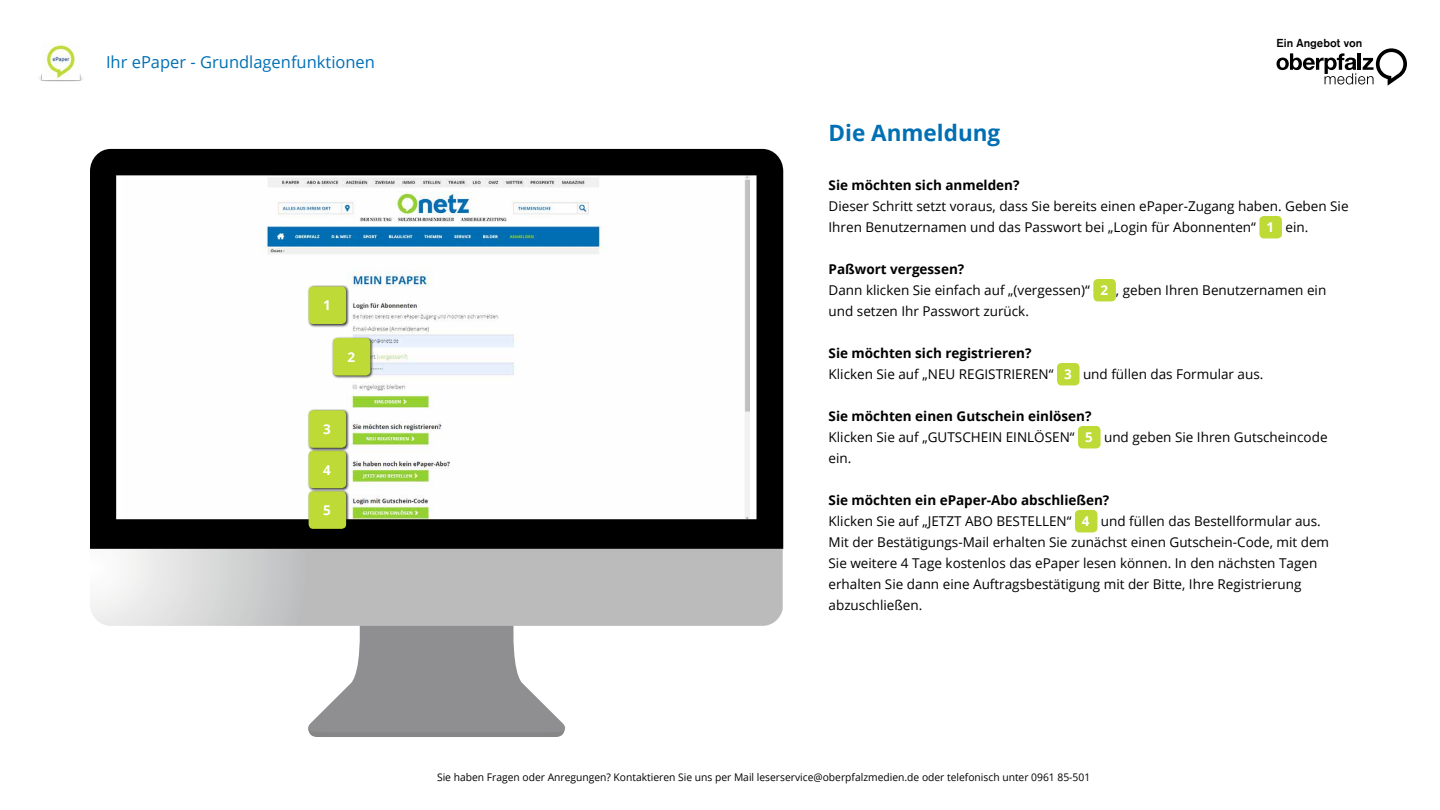
<style>
.page{position:relative;width:1440px;height:810px;background:#fff}
.page>*{position:absolute;margin:0;border:0;box-sizing:border-box;transform-origin:0 0}
.t1{font:700 22.5px "Open Sans";color:#016fb4}
.t2{font:16.5px "Open Sans";color:#016fb4}
.t3{font:13.5px/21px "Open Sans";color:#000}
.t4{font:700 13.5px "Open Sans";color:#000}
.t5{font:700 13.5px "Open Sans";color:#fff}
.t6{font:600 12.15px "Ancona";color:#000}
.t7{font:10.5px "Open Sans";color:#000}
.s1{font-weight:700;color:#fff}
.s2{font-weight:700}
</style>
<div class="page">
<svg style="left:1277px;top:48px;width:130px;height:38px"></svg>
<img style="left:39px;top:42px;width:44px;height:40px">
<div style="left:1259px;top:216px;width:23px;height:22px;background:#bdda37;border-radius:4px"></div>
<div style="left:1093px;top:279px;width:23px;height:22px;background:#bdda37;border-radius:4px"></div>
<div style="left:1057px;top:363px;width:23px;height:22px;background:#bdda37;border-radius:4px"></div>
<div style="left:1078px;top:426px;width:23px;height:22px;background:#bdda37;border-radius:4px"></div>
<div style="left:1075px;top:510px;width:22px;height:22px;background:#bdda37;border-radius:4px"></div>
<svg style="left:308px;top:626px;width:258px;height:111px"></svg>
<svg style="left:90px;top:549px;width:693px;height:77px;background:#c5c5c6"></svg>
<svg style="left:266px;top:149px;width:517px;height:400px"></svg>
<svg style="left:90px;top:149px;width:176px;height:400px"></svg>
<div style="left:331px;top:337px;width:43px;height:42px;background:#000;opacity:.8"></div>
<div style="left:333px;top:338px;width:37px;height:38px;background:#bdda37;border-radius:4px"></div>
<div style="left:307px;top:449px;width:43px;height:43px;background:#000;opacity:.8"></div>
<div style="left:309px;top:451px;width:37px;height:37px;background:#bdda37;border-radius:4px"></div>
<div style="left:307px;top:409px;width:43px;height:43px;background:#000;opacity:.8"></div>
<div style="left:309px;top:410px;width:37px;height:38px;background:#bdda37;border-radius:4px"></div>
<div style="left:307px;top:285px;width:43px;height:43px;background:#000;opacity:.8"></div>
<div style="left:309px;top:286px;width:37px;height:38px;background:#bdda37;border-radius:4px"></div>
<div style="left:307px;top:490px;width:43px;height:43px;background:#000;opacity:.8"></div>
<div style="left:309px;top:491px;width:37px;height:38px;background:#bdda37;border-radius:4px"></div>
<p class="t2" style="left:106px;top:51px;width:271px">Ihr ePaper - Grundlagenfunktionen</p>
<p class="t5" style="left:323px;top:296px;width:9px">1</p>
<p class="t5" style="left:347px;top:348px;width:9px">2</p>
<p class="t5" style="left:323px;top:420px;width:9px">3</p>
<p class="t5" style="left:323px;top:460px;width:9px">4</p>
<p class="t5" style="left:323px;top:501px;width:9px">5</p>
<p class="t6" style="left:1277px;top:36px;width:87px">Ein Angebot von</p>
<h1 class="t1" style="left:829px;top:117px;width:173px">Die Anmeldung</h1>
<p class="t4" style="left:829px;top:176px;width:193px">Sie möchten sich anmelden?</p>
<p class="t3" style="left:829px;top:196px;width:522px">Dieser Schritt setzt voraus, dass Sie bereits einen ePaper-Zugang haben. Geben Sie<br>Ihren Benutzernamen und das Passwort bei „Login für Abonnenten“ <span class="s1">1</span> ein.</p>
<p class="t3" style="left:829px;top:259px;width:499px"><span class="s2">Paßwort vergessen?<br></span>Dann klicken Sie einfach auf „(vergessen)“ <span class="s1">2</span> , geben Ihren Benutzernamen ein und setzen Ihr Passwort zurück.</p>
<p class="t3" style="left:829px;top:343px;width:436px"><span class="s2">Sie möchten sich registrieren?<br></span>Klicken Sie auf „NEU REGISTRIEREN“ <span class="s1">3</span> und füllen das Formular aus.</p>
<p class="t3" style="left:829px;top:406px;width:501px"><span class="s2">Sie möchten einen Gutschein einlösen?<br></span>Klicken Sie auf „GUTSCHEIN EINLÖSEN“ <span class="s1">5</span> und geben Sie Ihren Gutscheincode ein.</p>
<p class="t3" style="left:829px;top:490px;width:502px"><span class="s2">Sie möchten ein ePaper-Abo abschließen?<br></span>Klicken Sie auf „JETZT ABO BESTELLEN“ <span class="s1">4</span> und füllen das Bestellformular aus.<br>Mit der Bestätigungs-Mail erhalten Sie zunächst einen Gutschein-Code, mit dem Sie weitere 4 Tage kostenlos das ePaper lesen können. In den nächsten Tagen erhalten Sie dann eine Auftragsbestätigung mit der Bitte, Ihre Registrierung abzuschließen.</p>
<p class="t7" style="left:437px;top:770px;width:655px">Sie haben Fragen oder Anregungen? Kontaktieren Sie uns per Mail leserservice@oberpfalzmedien.de oder telefonisch unter 0961 85-501</p>
</div>
